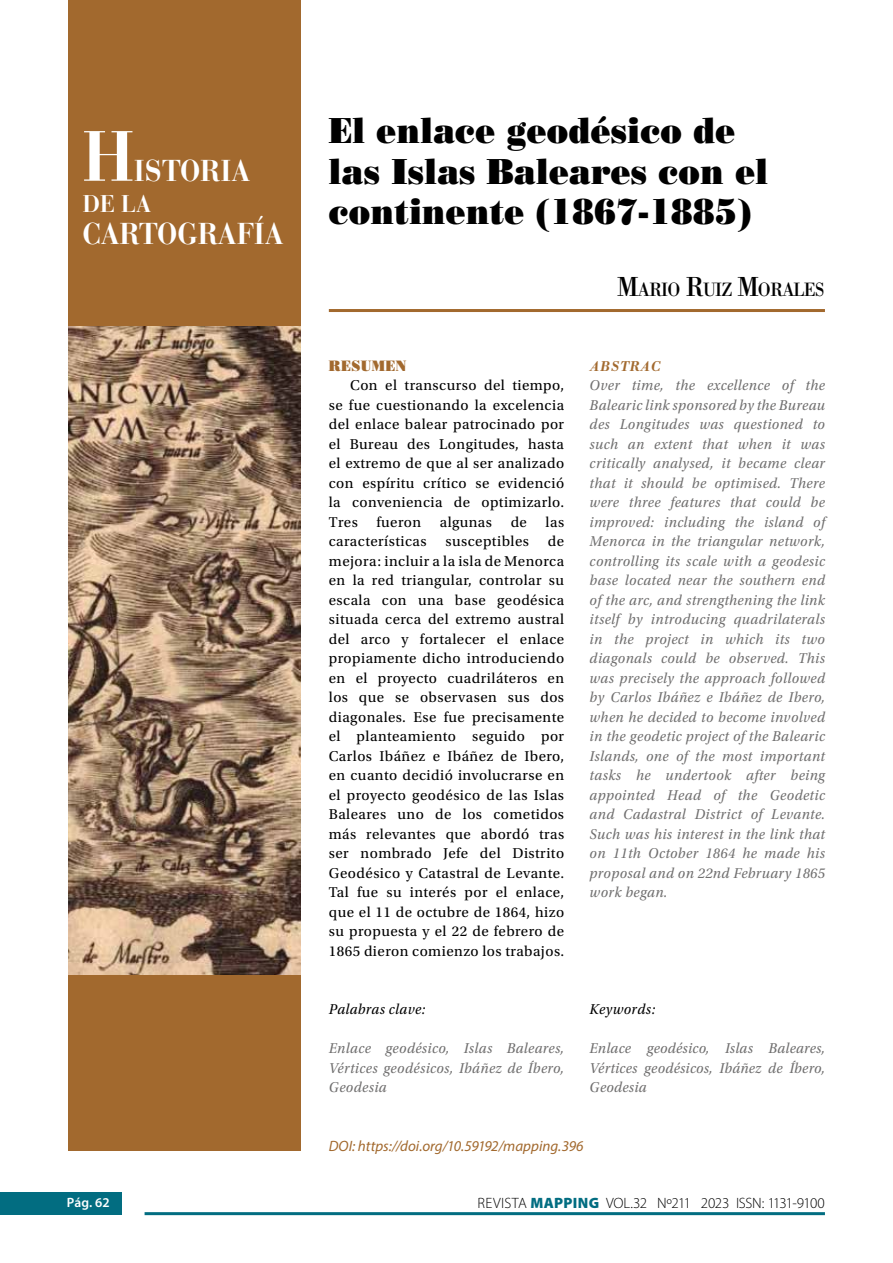
<style>
.page{position:relative;width:893px;height:1263px;background:#fff}
.page>*{position:absolute;margin:0;border:0;box-sizing:border-box;transform-origin:0 0}
.t1{font:700 70.5px "Bauer Bodoni Std";color:#fff;scale:.93 1}
.t2{font:36px/40.5px "Bodoni Poster";letter-spacing:.01em;color:#000;scale:.9 1}
.t3{font:700 30px "Bauer Bodoni Std";color:#fff;scale:.94 1}
.t4{font:700 24px "Bauer Bodoni Std";color:#fff;scale:.94 1}
.t5{font:19.95px "Bodoni";letter-spacing:-.045em;color:#000;scale:.9 1}
.t6{font:italic 15px/19.5px "Utopia Std";letter-spacing:.03em;color:#706f6f;text-align:justify;scale:.95 1}
.t7{font:15px/19.5px "Utopia Std";letter-spacing:.03em;color:#000;text-align:justify}
.t8{font:300 15px "Myriad Pro";letter-spacing:-.015em;color:#000}
.t9{font:italic 15px "Myriad Pro";color:#a2692e}
.t10{font:italic 15px "Utopia Std";letter-spacing:.03em;color:#000;scale:.95 1}
.t11{font:15px "Bodoni Poster";letter-spacing:.03em;color:#a2692e;scale:.9 1}
.t12{font:italic 700 15px "M Bodoni";letter-spacing:.03em;color:#a2692e;scale:.9 1}
.t13{font:600 13.5px "Myriad Pro";color:#fff}
.s1{font-size:28.5px}
.s2{font-weight:900;color:#026d81}
</style>
<div class="page">
<div style="left:0;top:1193px;width:121px;height:22px;background:#026d81"></div>
<hr style="left:145px;top:1212px;width:680px;height:3px;background:#026d81">
<img style="left:68px;top:325px;width:232px;height:650px">
<div style="left:68px;top:0;width:232px;height:325px;background:#a2692e"></div>
<div style="left:68px;top:975px;width:232px;height:176px;background:#a2692e"></div>
<hr style="left:329px;top:309px;width:496px;height:3px;background:#a2692e">
<h1 class="t1" style="left:83px;top:114px;width:57px">H</h1>
<h3 class="t3" style="left:134px;top:152px;width:125px">ISTORIA</h3>
<h3 class="t4" style="left:83px;top:189px;width:74px">DE LA</h3>
<h3 class="t3" style="left:83px;top:215px;width:215px">CARTOGRAFÍA</h3>
<h2 class="t2" style="left:329px;top:110px;width:489px">El enlace geodésico de las Islas Baleares con el continente (1867-1885)</h2>
<p class="t11" style="left:329px;top:356px;width:88px">RESUMEN</p>
<p class="t7" style="left:329px;top:376px;width:237px;text-indent:21px">Con el transcurso del tiempo, se fue cuestionando la excelencia del enlace balear patrocinado por el Bureau des Longitudes, hasta el extremo de que al ser analizado con espíritu crítico se evidenció la conveniencia de optimizarlo.<br>Tres fueron algunas de las características</p>
<p class="t7" style="left:329px;top:532px;width:237px;text-indent:219px">de mejora: incluir a la isla de Menorca en la red triangular, controlar su escala con una base geodésica situada cerca del extremo austral del arco y fortalecer el enlace propiamente dicho introduciendo en el proyecto cuadriláteros en los que se observasen sus dos diagonales. Ese fue precisamente el planteamiento seguido por Carlos Ibáñez e Ibáñez de Ibero, en cuanto decidió involucrarse en el proyecto geodésico de las Islas Baleares uno de los cometidos más relevantes que abordó tras ser nombrado Jefe del Distrito Geodésico y Catastral de Levante.<br>Tal fue su interés por el enlace, que el 11 de octubre de 1864, hizo su propuesta y el 22 de febrero de 1865 dieron comienzo los trabajos.</p>
<p class="t7" style="left:445px;top:532px;width:85px">susceptibles</p>
<p class="t10" style="left:329px;top:1001px;width:103px">Palabras clave:</p>
<p class="t6" style="left:329px;top:1039px;width:249px">Enlace geodésico, Islas Baleares, Vértices geodésicos, Ibáñez de Íbero, Geodesia</p>
<h3 class="t5" style="left:617px;top:277px;width:232px"><span class="s1">M</span>ARIO <span class="s1">R</span>UIZ <span class="s1">M</span>ORALES</h3>
<p class="t12" style="left:590px;top:357px;width:80px">ABSTRAC</p>
<p class="t6" style="left:590px;top:376px;width:249px">Over time, the excellence of the Balearic link sponsored by the Bureau des Longitudes was questioned to such an extent that when it was critically analysed, it became clear that it should be optimised. There were three features that could be improved: including the island of Menorca in the triangular network, controlling its scale with a geodesic base located near the southern end of the arc, and strengthening the link itself by introducing quadrilaterals in the project in which its two diagonals could be observed. This was precisely the approach followed by Carlos Ibáñez e Ibáñez de Ibero, when he decided to become involved in the geodetic project of the Balearic Islands, one of the most important tasks he undertook after being appointed Head of the Geodetic and Cadastral District of Levante.<br>Such was his interest in the link that on 11th October 1864 he made his proposal and on 22nd February 1865 work began.</p>
<p class="t10" style="left:590px;top:1001px;width:71px">Keywords:</p>
<p class="t6" style="left:590px;top:1039px;width:249px">Enlace geodésico, Islas Baleares, Vértices geodésicos, Ibáñez de Íbero, Geodesia</p>
<p class="t9" style="left:329px;top:1136px;width:256px">DOI: https://doi.org/10.59192/mapping.396</p>
<p class="t13" style="left:67px;top:1194px;width:44px">Pág. 62</p>
<p class="t8" style="left:478px;top:1194px;width:349px">REVISTA <span class="s2">MAPPING</span> VOL.32 Nº211 2023 ISSN: 1131-9100</p>
</div>
